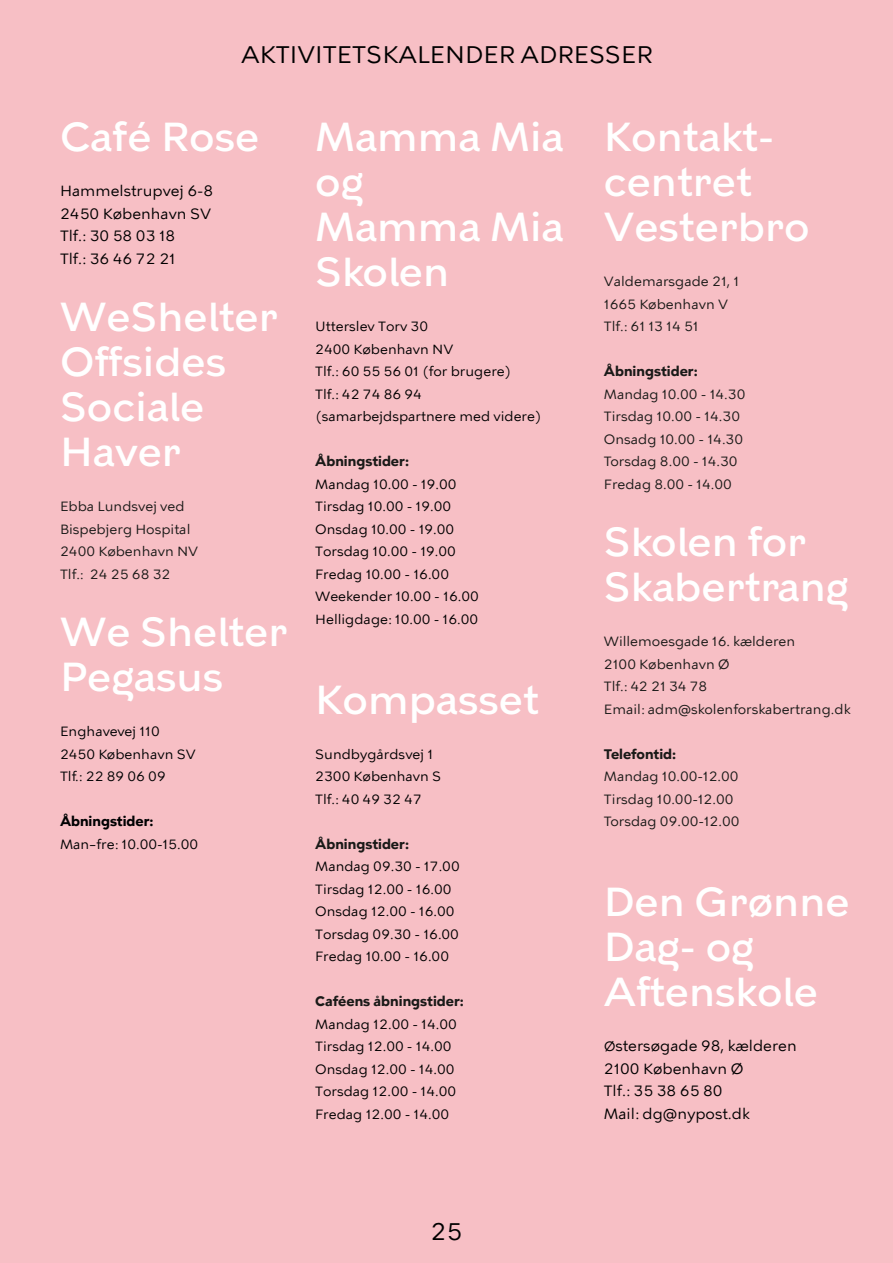
<style>
.page{position:relative;width:893px;height:1263px;background:#f7bfc5}
.page>*{position:absolute;margin:0;border:0;box-sizing:border-box;transform-origin:0 0}
.t1{font:500 40.5px/45px "KBH";color:#fff}
.t2{font:24px "KBH";color:#000}
.t3{font:15px "KBH Tekst";color:#000}
.t4{font:13.5px/22.5px "KBH Tekst";color:#000}
.t5{font:13.5px "KBH Tekst";color:#1a1a18}
.t6{font:700 13.5px "KBH Tekst";color:#1a1a18}
.t7{font:13.5px "KBH Tekst";color:#000102}
.t8{font:700 13.5px "KBH Tekst";color:#000102}
.s1{font-size:13.5px}
</style>
<div class="page">
<h2 class="t2" style="left:241px;top:40px;width:413px">AKTIVITETSKALENDER ADRESSER</h2>
<h3 class="t1" style="left:60px;top:114px;width:201px">Café Rose</h3>
<p class="t3" style="left:60px;top:182px;width:155px">Hammelstrupvej 6-8</p>
<p class="t3" style="left:60px;top:204px;width:153px">2450 København SV</p>
<p class="t3" style="left:60px;top:227px;width:117px">Tlf.: 30 58 03 18</p>
<p class="t3" style="left:60px;top:249px;width:117px">Tlf.: 36 46 72 21</p>
<h3 class="t1" style="left:60px;top:294px;width:219px">WeShelter<br>Offsides<br>Sociale<br>Haver</h3>
<p class="t5" style="left:60px;top:498px;width:126px">Ebba Lundsvej ved</p>
<p class="t5" style="left:60px;top:521px;width:132px">Bispebjerg Hospital</p>
<p class="t5" style="left:60px;top:543px;width:140px">2400 København NV</p>
<p class="t5" style="left:60px;top:566px;width:112px">Tlf.: 24 25 68 32</p>
<h3 class="t1" style="left:60px;top:609px;width:229px">We Shelter<br>Pegasus</h3>
<p class="t7" style="left:60px;top:723px;width:101px">Enghavevej 110</p>
<p class="t7" style="left:60px;top:746px;width:137px">2450 København SV</p>
<p class="t7" style="left:60px;top:768px;width:107px">Tlf.: 22 89 06 09</p>
<h4 class="t8" style="left:60px;top:813px;width:95px">Åbningstider:</h4>
<p class="t7" style="left:60px;top:836px;width:140px">Man–fre: 10.00-15.00</p>
<h3 class="t1" style="left:315px;top:114px;width:250px">Mamma Mia og<br>Mamma Mia<br>Skolen</h3>
<p class="t4" style="left:315px;top:315px;width:114px">Utterslev Torv 30</p>
<p class="t4" style="left:315px;top:338px;width:140px">2400 København NV</p>
<p class="t4" style="left:315px;top:360px;width:198px">Tlf.: 60 55 56 01 (for brugere)</p>
<p class="t4" style="left:315px;top:383px;width:228px">Tlf.: 42 74 86 94 (samarbejdspartnere med videre)</p>
<h4 class="t6" style="left:315px;top:453px;width:95px">Åbningstider:</h4>
<p class="t4" style="left:315px;top:473px;width:143px">Mandag 10.00 - 19.00</p>
<p class="t4" style="left:315px;top:495px;width:138px">Tirsdag 10.00 - 19.00</p>
<p class="t4" style="left:315px;top:518px;width:141px">Onsdag 10.00 - 19.00</p>
<p class="t4" style="left:315px;top:540px;width:142px">Torsdag 10.00 - 19.00</p>
<p class="t4" style="left:315px;top:563px;width:135px">Fredag 10.00 - 16.00</p>
<p class="t4" style="left:315px;top:585px;width:165px">Weekender 10.00 - 16.00</p>
<p class="t4" style="left:315px;top:608px;width:165px">Helligdage: 10.00 - 16.00</p>
<h3 class="t1" style="left:315px;top:677px;width:225px">Kompasset</h3>
<p class="t4" style="left:315px;top:743px;width:120px">Sundbygårdsvej 1</p>
<p class="t4" style="left:315px;top:765px;width:128px">2300 København S</p>
<p class="t4" style="left:315px;top:788px;width:108px">Tlf.: 40 49 32 47</p>
<h4 class="t6" style="left:315px;top:836px;width:95px">Åbningstider:</h4>
<p class="t4" style="left:315px;top:855px;width:146px">Mandag 09.30 - 17.00</p>
<p class="t4" style="left:315px;top:878px;width:138px">Tirsdag 12.00 - 16.00</p>
<p class="t4" style="left:315px;top:900px;width:141px">Onsdag 12.00 - 16.00</p>
<p class="t4" style="left:315px;top:923px;width:145px">Torsdag 09.30 - 16.00</p>
<p class="t4" style="left:315px;top:945px;width:135px">Fredag 10.00 - 16.00</p>
<h4 class="t6" style="left:315px;top:993px;width:150px">Caféens åbningstider:</h4>
<p class="t4" style="left:315px;top:1013px;width:143px">Mandag 12.00 - 14.00</p>
<p class="t4" style="left:315px;top:1035px;width:138px">Tirsdag 12.00 - 14.00</p>
<p class="t4" style="left:315px;top:1058px;width:141px">Onsdag 12.00 - 14.00</p>
<p class="t4" style="left:315px;top:1080px;width:143px">Torsdag 12.00 - 14.00</p>
<p class="t4" style="left:315px;top:1103px;width:136px">Fredag 12.00 - 14.00</p>
<h2 class="t2" style="left:431px;top:1216px;width:33px">25</h2>
<h3 class="t1" style="left:604px;top:114px;width:207px">Kontakt&shy;centret<br>Vesterbro</h3>
<p class="t5" style="left:604px;top:273px;width:137px">Valdemarsgade 21, 1</p>
<p class="t5" style="left:604px;top:296px;width:126px">1665 København V</p>
<p class="t5" style="left:604px;top:318px;width:96px">Tlf.: 61 13 14 51</p>
<h4 class="t6" style="left:604px;top:363px;width:95px">Åbningstider:</h4>
<p class="t5" style="left:604px;top:386px;width:143px">Mandag 10.00 - 14.30</p>
<p class="t5" style="left:604px;top:408px;width:138px">Tirsdag 10.00 - 14.30</p>
<p class="t5" style="left:604px;top:431px;width:141px">Onsadg 10.00 - 14.30</p>
<p class="t5" style="left:604px;top:453px;width:135px">Torsdag 8.00 - 14.30</p>
<p class="t5" style="left:604px;top:476px;width:130px">Fredag 8.00 - 14.00</p>
<h3 class="t1" style="left:604px;top:519px;width:246px">Skolen for<br>Skabertrang</h3>
<p class="t5" style="left:604px;top:633px;width:193px">Willemoesgade 16. kælderen</p>
<p class="t5" style="left:604px;top:656px;width:127px">2100 København Ø</p>
<p class="t5" style="left:604px;top:678px;width:105px">Tlf.: 42 21 34 78</p>
<p class="t5" style="left:604px;top:701px;width:248px">Email: adm@skolenforskabertrang.dk</p>
<h4 class="t6" style="left:604px;top:746px;width:74px">Telefontid:</h4>
<p class="t5" style="left:604px;top:768px;width:136px">Mandag 10.00-12.00</p>
<p class="t5" style="left:604px;top:791px;width:131px">Tirsdag 10.00-12.00</p>
<p class="t5" style="left:604px;top:813px;width:137px">Torsdag 09.00-12.00</p>
<h3 class="t1" style="left:604px;top:879px;width:247px">Den Grønne<br>Dag- og<br>Aftenskole</h3>
<p class="t3" style="left:604px;top:1037px;width:194px"><span class="s1">Ø</span>stersøgade 98, kælderen</p>
<p class="t3" style="left:604px;top:1059px;width:141px">2100 København Ø</p>
<p class="t3" style="left:604px;top:1082px;width:120px">Tlf.: 35 38 65 80</p>
<p class="t3" style="left:604px;top:1104px;width:147px">Mail: dg@nypost.dk</p>
</div>
